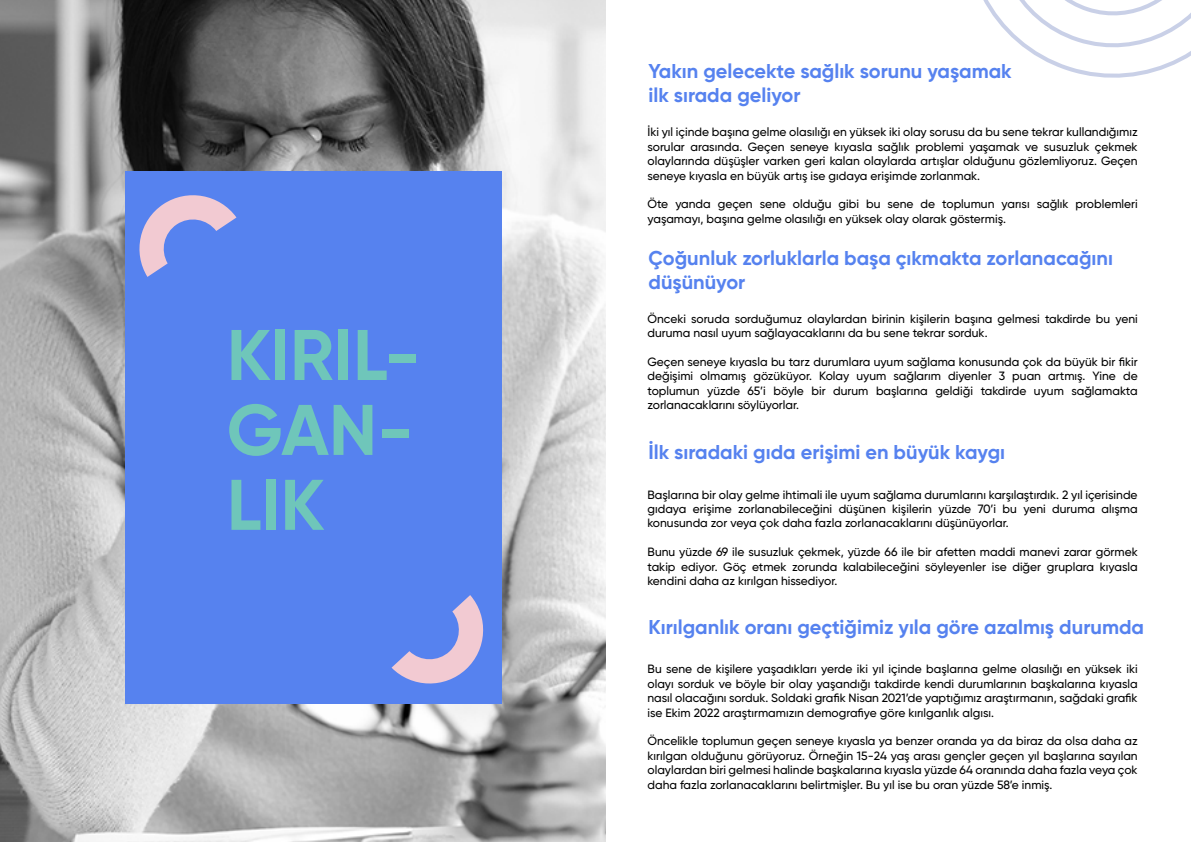
<style>
.page{position:relative;width:1191px;height:842px;background:#fff}
.page>*{position:absolute;margin:0;border:0;box-sizing:border-box;transform-origin:0 0}
.t1{font:700 71.5px/74.9px "Gilroy";color:#6fc6ba;text-align:justify}
.t2{font:700 20px/24px "Gilroy";color:#5682ef}
.t3{font:500 12px/14.4px "Gilroy";color:#000;text-align:justify}
</style>
<div class="page">
<img style="left:0;top:0;width:605px;height:842px">
<div style="left:126px;top:171px;width:376px;height:532px;background:#5682ef"></div>
<svg style="left:391px;top:595px;width:93px;height:89px"></svg>
<svg style="left:139px;top:195px;width:97px;height:82px"></svg>
<svg style="left:983px;top:0;width:208px;height:78px"></svg>
<h1 class="t1" style="left:227px;top:317px;width:195px">KIRIL-GAN-LIK</h1>
<h2 class="t2" style="left:648px;top:59px;width:365px">Yakın gelecekte sağlık sorunu yaşamak ilk sırada geliyor</h2>
<p class="t3" style="left:647px;top:125px;width:492px">İki yıl içinde başına gelme olasılığı en yüksek iki olay sorusu da bu sene tekrar kullandığımız sorular arasında. Geçen seneye kıyasla sağlık problemi yaşamak ve susuzluk çekmek olaylarında düşüşler varken geri kalan olaylarda artışlar olduğunu gözlemliyoruz. Geçen seneye kıyasla en büyük artış ise gıdaya erişimde zorlanmak.</p>
<p class="t3" style="left:647px;top:197px;width:492px">Öte yanda geçen sene olduğu gibi bu sene de toplumun yarısı sağlık problemleri yaşamayı, başına gelme olasılığı en yüksek olay olarak göstermiş.</p>
<h2 class="t2" style="left:648px;top:246px;width:466px">Çoğunluk zorluklarla başa çıkmakta zorlanacağını düşünüyor</h2>
<p class="t3" style="left:647px;top:311px;width:492px">Önceki soruda sorduğumuz olaylardan birinin kişilerin başına gelmesi takdirde bu yeni duruma nasıl uyum sağlayacaklarını da bu sene tekrar sorduk.</p>
<p class="t3" style="left:647px;top:354px;width:492px">Geçen seneye kıyasla bu tarz durumlara uyum sağlama konusunda çok da büyük bir fikir değişimi olmamış gözüküyor. Kolay uyum sağlarım diyenler 3 puan artmış. Yine de toplumun yüzde 65’i böyle bir durum başlarına geldiği takdirde uyum sağlamakta zorlanacaklarını söylüyorlar.</p>
<h2 class="t2" style="left:648px;top:440px;width:358px">İlk sıradaki gıda erişimi en büyük kaygı</h2>
<p class="t3" style="left:647px;top:487px;width:492px">Başlarına bir olay gelme ihtimali ile uyum sağlama durumlarını karşılaştırdık. 2 yıl içerisinde gıdaya erişime zorlanabileceğini düşünen kişilerin yüzde 70’i bu yeni duruma alışma konusunda zor veya çok daha fazla zorlanacaklarını düşünüyorlar.</p>
<p class="t3" style="left:647px;top:545px;width:492px">Bunu yüzde 69 ile susuzluk çekmek, yüzde 66 ile bir afetten maddi manevi zarar görmek takip ediyor. Göç etmek zorunda kalabileceğini söyleyenler ise diğer gruplara kıyasla kendini daha az kırılgan hissediyor.</p>
<h2 class="t2" style="left:648px;top:615px;width:497px">Kırılganlık oranı geçtiğimiz yıla göre azalmış durumda</h2>
<p class="t3" style="left:647px;top:662px;width:492px">Bu sene de kişilere yaşadıkları yerde iki yıl içinde başlarına gelme olasılığı en yüksek iki olayı sorduk ve böyle bir olay yaşandığı takdirde kendi durumlarının başkalarına kıyasla nasıl olacağını sorduk. Soldaki grafik Nisan 2021’de yaptığımız araştırmanın, sağdaki grafik ise Ekim 2022 araştırmamızın demografiye göre kırılganlık algısı.</p>
<p class="t3" style="left:647px;top:734px;width:492px">Öncelikle toplumun geçen seneye kıyasla ya benzer oranda ya da biraz da olsa daha az kırılgan olduğunu görüyoruz. Örneğin 15-24 yaş arası gençler geçen yıl başlarına sayılan olaylardan biri gelmesi halinde başkalarına kıyasla yüzde 64 oranında daha fazla veya çok daha fazla zorlanacaklarını belirtmişler. Bu yıl ise bu oran yüzde 58’e inmiş.</p>
</div>
